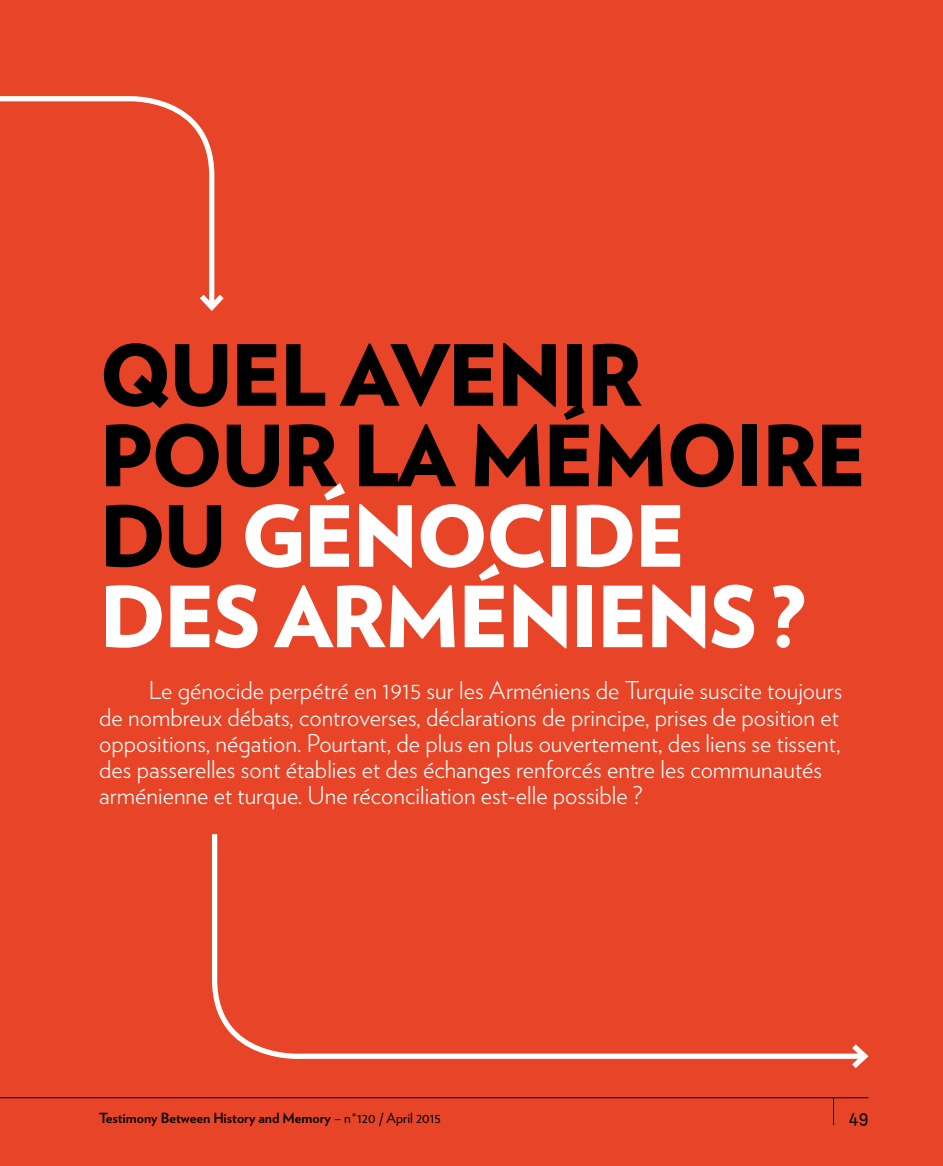
<style>
.page{position:relative;width:943px;height:1166px;background:#e84427}
.page>*{position:absolute;margin:0;border:0;box-sizing:border-box;transform-origin:0 0}
.t1{font:900 84px/80.5px "Verlag";letter-spacing:-.03em;color:#000}
.t2{font:300 24.5px/26.2px "Verlag";color:#fff}
.t3{font:17.5px "Fengardo Neue";color:#000}
.t4{font:700 14px "Verlag";color:#000}
.s1{color:#fff}
.s2{font-weight:400}
</style>
<div class="page">
<hr style="left:0;top:1097px;width:868px;height:1px;background:#000">
<svg style="left:833px;top:1097px;width:1px;height:28px"></svg>
<svg style="left:0;top:96px;width:215px;height:193px"></svg>
<svg style="left:200px;top:289px;width:24px;height:22px"></svg>
<svg style="left:212px;top:834px;width:634px;height:225px"></svg>
<svg style="left:846px;top:1044px;width:23px;height:24px"></svg>
<h1 class="t1" style="left:99px;top:331px;width:769px">QUEL AVENIR<br>POUR LA MÉMOIRE<br>DU <span class="s1">GÉNOCIDE<br>DES ARMÉNIENS ?</span></h1>
<p class="t2" style="left:99px;top:676px;width:744px;text-indent:50px">Le génocide perpétré en 1915 sur les Arméniens de Turquie suscite toujours de nombreux débats, controverses, déclarations de principe, prises de position et oppositions, négation. Pourtant, de plus en plus ouvertement, des liens se tissent, des passerelles sont établies et des échanges renforcés entre les communautés arménienne et turque. Une réconciliation est-elle possible ?</p>
<p class="t4" style="left:99px;top:1106px;width:343px">Testimony Between History and Memory <span class="s2">– n°120 / April 2015</span></p>
<p class="t3" style="left:848px;top:1106px;width:21px">49</p>
</div>
